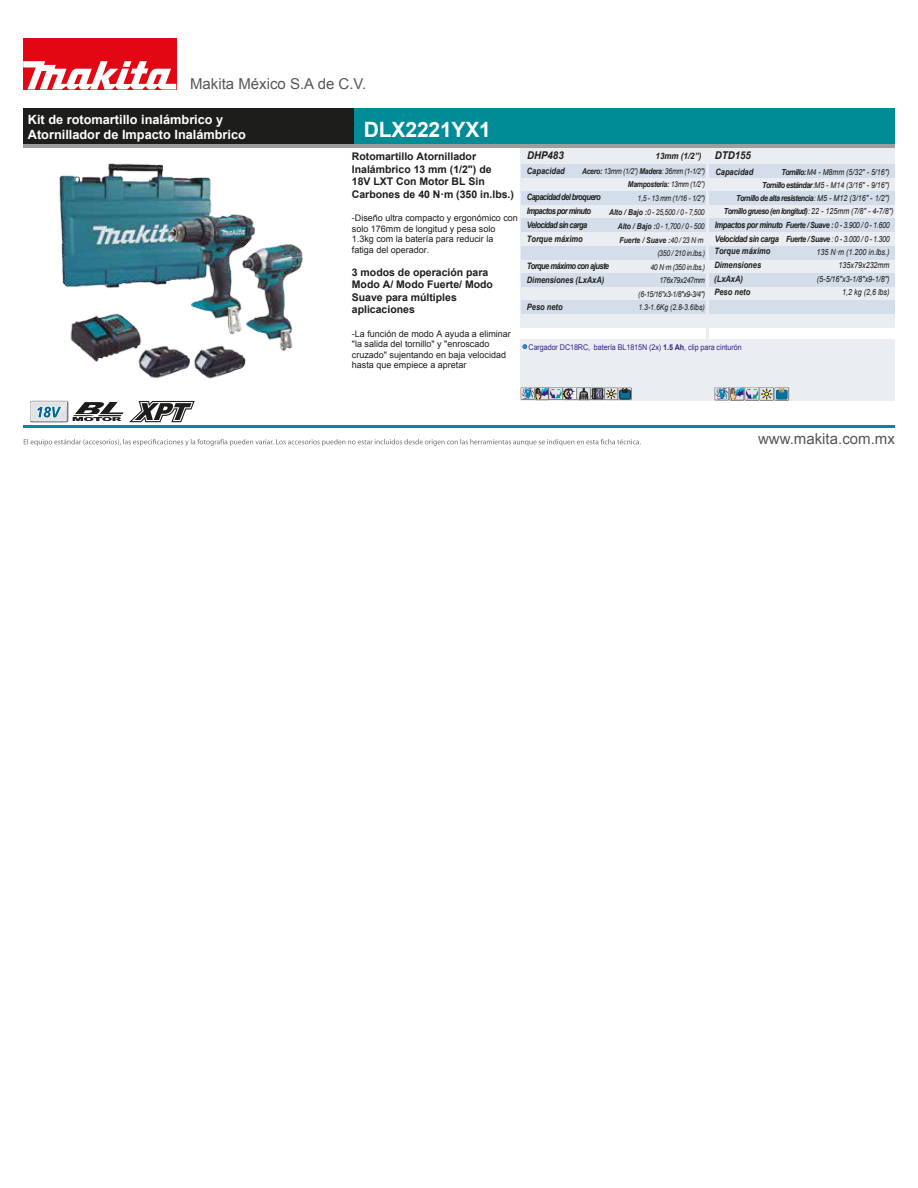
<style>
.page{position:relative;width:918px;height:1188px;background:#fff}
.page>*{position:absolute;margin:0;border:0;box-sizing:border-box;transform-origin:0 0}
.t1{font:700 21px "Arial";letter-spacing:-.01em;color:#fff}
.t2{font:15px "Arial";color:#575756}
.t3{font:700 12.75px/15.3px "Arial";color:#fff}
.t4{font:italic 700 10.65px "Arial";color:#1d1d1b;scale:.91 1}
.t5{font:700 10.5px/12.6px "Arial";color:#1d1d1b}
.t6{font:9px/10.5px "Arial";color:#1d1d1b}
.t7{font:italic 700 8.85px/13.8px "Arial";letter-spacing:-.075em;color:#1d1d1b;scale:.85 1}
.t8{font:italic 700 8.85px/12.5px "Arial";letter-spacing:-.045em;color:#1d1d1b;scale:.85 1}
.t9{font:italic 700 8.85px "Arial";color:#1d1d1b;scale:.85 1}
.t10{font:italic 700 8.85px "Arial";letter-spacing:-.045em;color:#1d1d1b;scale:.91 1}
.t11{font:italic 8.4px/12.9px "Arial";color:#1d1d1b;text-align:right;scale:.85 1}
.t12{font:italic 700 8.25px "Arial";letter-spacing:-.06em;color:#1d1d1b;scale:.85 1}
.t13{font:italic 8.25px "Arial";color:#1d1d1b;scale:.85 1}
.t14{font:italic 8.1px/13.8px "Arial";letter-spacing:-.04em;color:#1d1d1b;text-align:right;scale:.85 1}
.t15{font:7.95px "Arial";letter-spacing:-.01em;color:#312783;scale:.91 1}
.s1{font-size:10.65px}
.s2{font-weight:700}
.s3{font-weight:400}
.s4{font-weight:400;font-size:8.4px}
.s5{font-size:8.4px}
</style>
<div class="page">
<div style="left:521px;top:339px;width:374px;height:62px;background:#eaedf1"></div>
<div style="left:23px;top:109px;width:872px;height:35px;background:#1d1d1b"></div>
<div style="left:355px;top:109px;width:540px;height:35px;background:#008c96"></div>
<div style="left:521px;top:148px;width:374px;height:179px;background:#eaedf1"></div>
<div style="left:521px;top:164px;width:374px;height:13px;background:#d4ddea"></div>
<div style="left:521px;top:191px;width:374px;height:14px;background:#d4ddea"></div>
<div style="left:521px;top:218px;width:374px;height:14px;background:#d4ddea"></div>
<div style="left:521px;top:246px;width:374px;height:14px;background:#d4ddea"></div>
<div style="left:521px;top:274px;width:374px;height:13px;background:#d4ddea"></div>
<div style="left:521px;top:300px;width:374px;height:14px;background:#d4ddea"></div>
<hr style="left:23px;top:425px;width:872px;height:2px;background:#008c96">
<div style="left:23px;top:38px;width:153px;height:51px;background:#e30613"></div>
<svg style="left:23px;top:61px;width:153px;height:28px"></svg>
<hr style="left:23px;top:144px;width:872px;height:4px;background:#9d9d9c">
<svg style="left:523px;top:344px;width:4px;height:5px"></svg>
<hr style="left:707px;top:150px;width:2px;height:228px;background:#eaedf1">
<img style="left:59px;top:163px;width:244px;height:216px">
<svg style="left:24px;top:387px;width:617px;height:59px"></svg>
<svg style="left:759px;top:387px;width:15px;height:14px"></svg>
<svg style="left:774px;top:387px;width:15px;height:14px"></svg>
<svg style="left:715px;top:387px;width:74px;height:13px"></svg>
<h2 class="t2" style="left:190px;top:74px;width:178px">Makita México S.A de C.V.</h2>
<h3 class="t3" style="left:28px;top:112px;width:220px">Kit de rotomartillo inalámbrico y<br>Atornillador de Impacto Inalámbrico</h3>
<h1 class="t1" style="left:364px;top:116px;width:129px">DLX2221YX1</h1>
<p class="t5" style="left:352px;top:151px;width:164px">Rotomartillo Atornillador<br>Inalámbrico 13 mm (1/2") de<br>18V LXT Con Motor BL Sin<br>Carbones de 40 N·m (350 in.lbs.)</p>
<p class="t6" style="left:352px;top:213px;width:168px">-Diseño ultra compacto y ergonómico con solo 176mm de longitud y pesa solo<br>1.3kg com la batería para reducir la<br>fatiga del operador.</p>
<p class="t5" style="left:352px;top:266px;width:143px">3 modos de operación para<br>Modo A/ Modo Fuerte/ Modo<br>Suave para múltiples aplicaciones</p>
<p class="t6" style="left:352px;top:328px;width:161px">-La función de modo A ayuda a eliminar "la salida del tornillo" y "enroscado cruzado" sujentando en baja velocidad hasta que empiece a apretar</p>
<h3 class="t4" style="left:527px;top:148px;width:42px">DHP483</h3>
<p class="t10" style="left:656px;top:151px;width:106px">13mm (1/2”) <span class="s1">DTD155</span></p>
<p class="t9" style="left:527px;top:165px;width:46px">Capacidad</p>
<p class="t14" style="left:582px;top:164px;width:146px"><span class="s2">Acero:</span> 13mm (1/2”) <span class="s2">Madera</span>: 36mm (1-1/2")</p>
<p class="t7" style="left:527px;top:204px;width:77px">Impactos por minuto<br>Velocidad sin carga<br>Torque máximo</p>
<p class="t7" style="left:527px;top:259px;width:98px">Torque máximo con ajuste</p>
<p class="t14" style="left:609px;top:178px;width:114px"><span class="s2">Mampostería:</span> 13mm (1/2”)<br>1,5 - 13 mm (1/16 - 1/2")<br><span class="s2">Alto / Bajo :</span>0 - 25,500 / 0 - 7,500<br><span class="s2">Alto / Bajo :</span>0 - 1,700 / 0 - 500<br><span class="s2">Fuerte / Suave :</span>40 / 23 N·m</p>
<p class="t14" style="left:650px;top:260px;width:66px">40 N·m (350 in.lbs.)<br>176x79x247mm</p>
<p class="t14" style="left:638px;top:301px;width:79px">1.3-1.6Kg (2.8-3.6lbs)</p>
<p class="t7" style="left:527px;top:191px;width:89px">Capacidad del broquero</p>
<p class="t14" style="left:657px;top:247px;width:58px">(350 / 210 in.lbs.)</p>
<p class="t14" style="left:638px;top:288px;width:80px">(6-15/16"x3-1/8"x9-3/4")</p>
<p class="t9" style="left:527px;top:274px;width:93px">Dimensiones (LxAxA)</p>
<p class="t9" style="left:527px;top:301px;width:44px">Peso neto</p>
<p class="t9" style="left:715px;top:167px;width:46px">Capacidad</p>
<p class="t13" style="left:781px;top:167px;width:129px"><span class="s2">Tornillo:</span>M4 - M8mm (5/32" - 5/16")</p>
<p class="t13" style="left:762px;top:180px;width:151px"><span class="s2">Tornillo estándar</span>:M5 - M14 (3/16" - 9/16")</p>
<p class="t12" style="left:736px;top:193px;width:182px">Tornillo de alta resistencia<span class="s3">:</span> <span class="s4">M5 - M12 (3/16" - 1/2")</span></p>
<p class="t12" style="left:724px;top:206px;width:201px">Tornillo grueso (en longitud)<span class="s3">:</span> <span class="s4">22 - 125mm (7/8" - 4-7/8")</span></p>
<p class="t8" style="left:715px;top:219px;width:207px">Impactos por minuto <span class="s5">Fuerte / Suave :</span> <span class="s4">0 - 3.900 / 0 - 1.600</span></p>
<p class="t11" style="left:786px;top:232px;width:123px"><span class="s2">Fuerte / Suave</span> : 0 - 3.000 / 0 - 1.300<br>135 N·m (1.200 in.lbs.)</p>
<p class="t8" style="left:714px;top:233px;width:77px">Velocidad sin carga<br>Torque máximo</p>
<p class="t9" style="left:714px;top:259px;width:56px">Dimensiones</p>
<p class="t11" style="left:839px;top:258px;width:62px">135x79x232mm</p>
<p class="t9" style="left:714px;top:286px;width:44px">Peso neto</p>
<p class="t11" style="left:842px;top:286px;width:57px">1,2 kg (2,6 lbs)</p>
<p class="t8" style="left:714px;top:273px;width:35px">(LxAxA)</p>
<p class="t11" style="left:817px;top:272px;width:87px">(5-5/16"x3-1/8"x9-1/8")</p>
<p class="t15" style="left:529px;top:342px;width:236px">Cargador DC18RC, batería BL1815N (2x) <span class="s2">1.5 Ah</span>, clip para cinturón</p>
<h2 class="t2" style="left:758px;top:429px;width:138px">www.makita.com.mx</h2>
</div>
